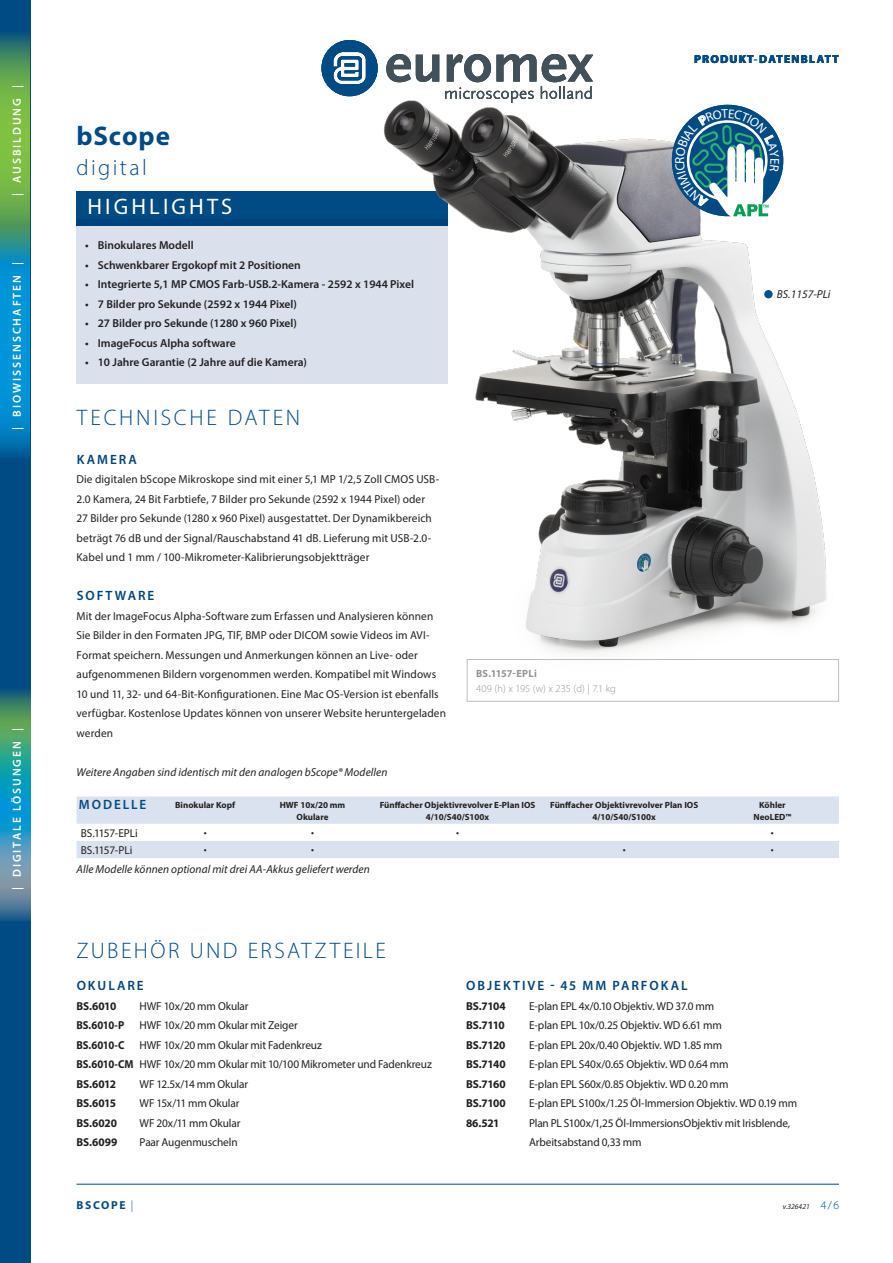
<style>
.page{position:relative;width:893px;height:1263px;background:#fff}
.page>*{position:absolute;margin:0;border:0;box-sizing:border-box;transform-origin:0 0}
.j_productkop{font:700 27px "Myriad Pro";letter-spacing:.035em;color:#004b84}
.j_product_onder_kop{font:300 22.5px "Myriad Pro";letter-spacing:.105em;color:#004b84}
.j_specifications{font:300 22.5px "Myriad Pro";letter-spacing:.125em;color:#004b84}
.j_highlights{font:22.5px "Myriad Pro";letter-spacing:.14em;color:#fff}
.j_tussenkop{font:600 13.5px "Myriad Pro";letter-spacing:.15em;color:#00447b}
.j_models_in_tabel{font:600 13.5px "Myriad Pro";letter-spacing:.15em;color:#004b84}
.j_plat{font:11.55px/19.5px "Myriad Pro";letter-spacing:.01em;color:#231f20}
.j_accessoires{font:11.55px/19.5px "Myriad Pro";letter-spacing:-.01em;color:#231f20}
.t1{font:600 11.55px "Myriad Pro";color:#231f20}
.j_italic{font:italic 11.55px "Myriad Pro";letter-spacing:.01em;color:#231f20}
.j_accessoires-2{font:700 11.55px "Myriad Pro";letter-spacing:-.015em;color:#231f20}
.t2{font:600 11.55px "Myriad Pro";letter-spacing:.17em;color:#fff}
.t3{font:700 11.55px "Myriad Pro";letter-spacing:.12em;color:#004b84}
.j_tabel_y-as{font:11.55px "Myriad Pro";letter-spacing:-.015em;color:#231f20}
.j_accessoires-3{font:700 11.55px "Myriad Pro";letter-spacing:-.015em;color:#231f20;scale:.93 1}
.j_bolletjes{font:italic 11.55px "Myriad Pro";color:#231f20}
.t4{font:10.8px "Myriad Pro";color:#009f54}
.j_tabel{font:10.65px "Myriad Pro";color:#231f20}
.j_dimensions{font:300 10.5px "Myriad Pro";letter-spacing:.01em;color:#939598}
.j_dimensions_1{font:700 10.5px "Myriad Pro";letter-spacing:.02em;color:#939598}
.j_tabel_x-as{font:700 9px/12px "Myriad Pro";color:#231f20;text-align:center}
.t5{font:italic 7.5px "Myriad Pro";color:#231f20}
.s1{font-weight:700}
.s2{font-weight:300}
.s3{font-weight:300;font-style:normal;font-size:11.55px;color:#004b84}
</style>
<div class="page">
<div style="left:77px;top:191px;width:371px;height:34px;background:#004b84"></div>
<img style="left:361px;top:82px;width:466px;height:603px">
<div style="left:672px;top:105px;width:111px;height:111px;background:#004b84;border-radius:50%"></div>
<div style="left:0;top:0;width:30px;height:1263px;background:#004b84"></div>
<svg style="left:321px;top:40px;width:57px;height:56px"></svg>
<svg style="left:386px;top:54px;width:53px;height:28px"></svg>
<svg style="left:445px;top:54px;width:148px;height:49px"></svg>
<hr style="left:77px;top:1184px;width:762px;height:1px;background:#004b84">
<div style="left:467px;top:659px;width:372px;height:43px;border:1px solid #bcbdc0"></div>
<div style="left:77px;top:219px;width:371px;height:164px;background:#dae1ed"></div>
<div style="left:764px;top:290px;width:9px;height:8px;background:#00548e;border-radius:50%"></div>
<svg style="left:0;top:690px;width:30px;height:231px;background:#39949f"></svg>
<svg style="left:0;top:262px;width:30px;height:195px;background:#008dd0"></svg>
<svg style="left:0;top:34px;width:30px;height:228px;background:#5ea757"></svg>
<svg style="left:77px;top:796px;width:762px;height:62px;fill:#dbe2ef"></svg>
<svg style="left:675px;top:109px;width:104px;height:110px"></svg>
<p class="t2" style="left:10px;top:196px;width:113px;rotate:-90deg">| AUSBILDUNG |</p>
<p class="t2" style="left:10px;top:430px;width:169px;rotate:-90deg">| BIOWISSENSCHAFTEN |</p>
<p class="t2" style="left:10px;top:890px;width:164px;rotate:-90deg">| DIGITALE LÖSUNGEN |</p>
<p class="j_productkop" style="left:77px;top:119px;width:95px">bScope</p>
<p class="j_product_onder_kop" style="left:77px;top:154px;width:72px">digital</p>
<p class="j_highlights" style="left:87px;top:193px;width:146px">HIGHLIGHTS</p>
<p class="t1" style="left:85px;top:238px;width:110px">• Binokulares Modell</p>
<p class="t1" style="left:85px;top:257px;width:217px">• Schwenkbarer Ergokopf mit 2 Positionen</p>
<p class="t1" style="left:85px;top:277px;width:330px">• Integrierte 5,1 MP CMOS Farb-USB.2-Kamera - 2592 x 1944 Pixel</p>
<p class="t1" style="left:85px;top:296px;width:213px">• 7 Bilder pro Sekunde (2592 x 1944 Pixel)</p>
<p class="t1" style="left:85px;top:316px;width:213px">• 27 Bilder pro Sekunde (1280 x 960 Pixel)</p>
<p class="t1" style="left:85px;top:335px;width:152px">• ImageFocus Alpha software</p>
<p class="t1" style="left:85px;top:355px;width:223px">• 10 Jahre Garantie (2 Jahre auf die Kamera)</p>
<p class="j_specifications" style="left:77px;top:403px;width:225px">TECHNISCHE DATEN</p>
<p class="j_tussenkop" style="left:77px;top:450px;width:62px">KAMERA</p>
<p class="j_plat" style="left:77px;top:469px;width:364px">Die digitalen bScope Mikroskope sind mit einer 5,1 MP 1/2,5 Zoll CMOS USB-2.0 Kamera, 24 Bit Farbtiefe, 7 Bilder pro Sekunde (2592 x 1944 Pixel) oder 27 Bilder pro Sekunde (1280 x 960 Pixel) ausgestattet. Der Dynamikbereich beträgt 76 dB und der Signal/Rauschabstand 41 dB. Lieferung mit USB-2.0- Kabel und 1 mm / 100-Mikrometer-Kalibrierungsobjektträger</p>
<p class="j_tussenkop" style="left:77px;top:587px;width:79px">SOFTWARE</p>
<p class="j_plat" style="left:77px;top:606px;width:371px">Mit der ImageFocus Alpha-Software zum Erfassen und Analysieren können Sie Bilder in den Formaten JPG, TIF, BMP oder DICOM sowie Videos im AVI-Format speichern. Messungen und Anmerkungen können an Live- oder aufgenommenen Bildern vorgenommen werden. Kompatibel mit Windows 10 und 11, 32- und 64-Bit-Konfigurationen. Eine Mac OS-Version ist ebenfalls verfügbar. Kostenlose Updates können von unserer Website heruntergeladen werden</p>
<p class="j_italic" style="left:77px;top:764px;width:312px">Weitere Angaben sind identisch mit den analogen bScope® Modellen</p>
<p class="j_dimensions_1" style="left:476px;top:666px;width:62px">BS.1157‑EPLi</p>
<p class="j_dimensions" style="left:476px;top:682px;width:141px">409 (h) x 195 (w) x 235 (d) | 7.1 kg</p>
<p class="t3" style="left:694px;top:51px;width:147px">PRODUKT-DATENBLATT</p>
<p class="t4" style="left:763px;top:201px;width:8px">™</p>
<p class="j_bolletjes" style="left:777px;top:287px;width:55px">BS.1157-PLi</p>
<p class="j_models_in_tabel" style="left:79px;top:796px;width:69px">MODELLE</p>
<p class="j_tabel_x-as" style="left:175px;top:798px;width:61px">Binokular Kopf</p>
<p class="j_tabel_x-as" style="left:280px;top:798px;width:67px">HWF 10x/20 mm</p>
<p class="j_tabel_x-as" style="left:297px;top:810px;width:33px">Okulare</p>
<p class="j_tabel_x-as" style="left:380px;top:798px;width:157px">Fünffacher Objektivrevolver E-Plan IOS<br>4/10/S40/S100x</p>
<p class="j_tabel_x-as" style="left:550px;top:798px;width:149px">Fünffacher Objektivrevolver Plan IOS<br>4/10/S40/S100x</p>
<p class="j_tabel_x-as" style="left:759px;top:798px;width:28px">Köhler</p>
<p class="j_tabel_x-as" style="left:754px;top:810px;width:39px">NeoLED™</p>
<p class="j_tabel_y-as" style="left:81px;top:826px;width:59px">BS.1157‑EPLi</p>
<p class="j_tabel" style="left:204px;top:826px;width:4px">•</p>
<p class="j_tabel" style="left:311px;top:826px;width:4px">•</p>
<p class="j_tabel" style="left:456px;top:826px;width:4px">•</p>
<p class="j_tabel" style="left:771px;top:826px;width:4px">•</p>
<p class="j_tabel_y-as" style="left:81px;top:843px;width:53px">BS.1157‑PLi</p>
<p class="j_tabel" style="left:204px;top:843px;width:4px">•</p>
<p class="j_tabel" style="left:311px;top:843px;width:4px">•</p>
<p class="j_tabel" style="left:623px;top:843px;width:4px">•</p>
<p class="j_tabel" style="left:771px;top:843px;width:4px">•</p>
<p class="j_italic" style="left:77px;top:862px;width:295px">Alle Modelle können optional mit drei AA-Akkus geliefert werden</p>
<p class="j_product_onder_kop" style="left:77px;top:937px;width:311px">ZUBEHÖR UND ERSATZTEILE</p>
<p class="j_tussenkop" style="left:77px;top:977px;width:69px">OKULARE</p>
<p class="j_accessoires-2" style="left:77px;top:998px;width:41px">BS.6010</p>
<p class="j_accessoires" style="left:140px;top:996px;width:111px">HWF 10x/20 mm Okular</p>
<p class="j_accessoires-3" style="left:77px;top:1018px;width:53px">BS.6010-P</p>
<p class="j_accessoires" style="left:140px;top:1015px;width:160px">HWF 10x/20 mm Okular mit Zeiger</p>
<p class="j_accessoires-3" style="left:77px;top:1037px;width:53px">BS.6010-C</p>
<p class="j_accessoires" style="left:140px;top:1035px;width:184px">HWF 10x/20 mm Okular mit Fadenkreuz</p>
<p class="j_accessoires" style="left:77px;top:1054px;width:357px"><span class="s1">BS.6010-CM</span> HWF 10x/20 mm Okular mit 10/100 Mikrometer und Fadenkreuz</p>
<p class="j_accessoires-2" style="left:77px;top:1076px;width:41px">BS.6012</p>
<p class="j_accessoires" style="left:140px;top:1074px;width:110px">WF 12.5x/14 mm Okular</p>
<p class="j_accessoires-2" style="left:77px;top:1096px;width:41px">BS.6015</p>
<p class="j_accessoires" style="left:140px;top:1093px;width:101px">WF 15x/11 mm Okular</p>
<p class="j_accessoires-2" style="left:77px;top:1115px;width:42px">BS.6020</p>
<p class="j_accessoires" style="left:140px;top:1113px;width:102px">WF 20x/11 mm Okular</p>
<p class="j_accessoires-2" style="left:77px;top:1135px;width:42px">BS.6099</p>
<p class="j_accessoires" style="left:140px;top:1132px;width:100px">Paar Augenmuscheln</p>
<p class="t3" style="left:77px;top:1197px;width:58px">BSCOPE <span class="s2">|</span></p>
<p class="j_tussenkop" style="left:466px;top:977px;width:223px">OBJEKTIVE - 45 MM PARFOKAL</p>
<p class="j_accessoires-2" style="left:466px;top:998px;width:41px">BS.7104</p>
<p class="j_accessoires" style="left:529px;top:996px;width:187px">E-plan EPL 4x/0.10 Objektiv. WD 37.0 mm</p>
<p class="j_accessoires-2" style="left:466px;top:1018px;width:40px">BS.7110</p>
<p class="j_accessoires" style="left:529px;top:1015px;width:194px">E-plan EPL 10x/0.25 Objektiv. WD 6.61 mm</p>
<p class="j_accessoires-2" style="left:466px;top:1037px;width:41px">BS.7120</p>
<p class="j_accessoires" style="left:529px;top:1035px;width:195px">E-plan EPL 20x/0.40 Objektiv. WD 1.85 mm</p>
<p class="j_accessoires-2" style="left:466px;top:1057px;width:41px">BS.7140</p>
<p class="j_accessoires" style="left:529px;top:1054px;width:201px">E-plan EPL S40x/0.65 Objektiv. WD 0.64 mm</p>
<p class="j_accessoires-2" style="left:466px;top:1076px;width:41px">BS.7160</p>
<p class="j_accessoires" style="left:529px;top:1074px;width:201px">E-plan EPL S60x/0.85 Objektiv. WD 0.20 mm</p>
<p class="j_accessoires-2" style="left:466px;top:1096px;width:41px">BS.7100</p>
<p class="j_accessoires" style="left:529px;top:1093px;width:270px">E-plan EPL S100x/1.25 Öl-Immersion Objektiv. WD 0.19 mm</p>
<p class="j_accessoires-2" style="left:466px;top:1115px;width:35px">86.521</p>
<p class="j_accessoires" style="left:529px;top:1113px;width:263px">Plan PL S100x/1,25 Öl-ImmersionsObjektiv mit Irisblende,<br>Arbeitsabstand 0,33 mm</p>
<p class="t5" style="left:783px;top:1201px;width:58px">v.326421 <span class="s3">4/6</span></p>
</div>
